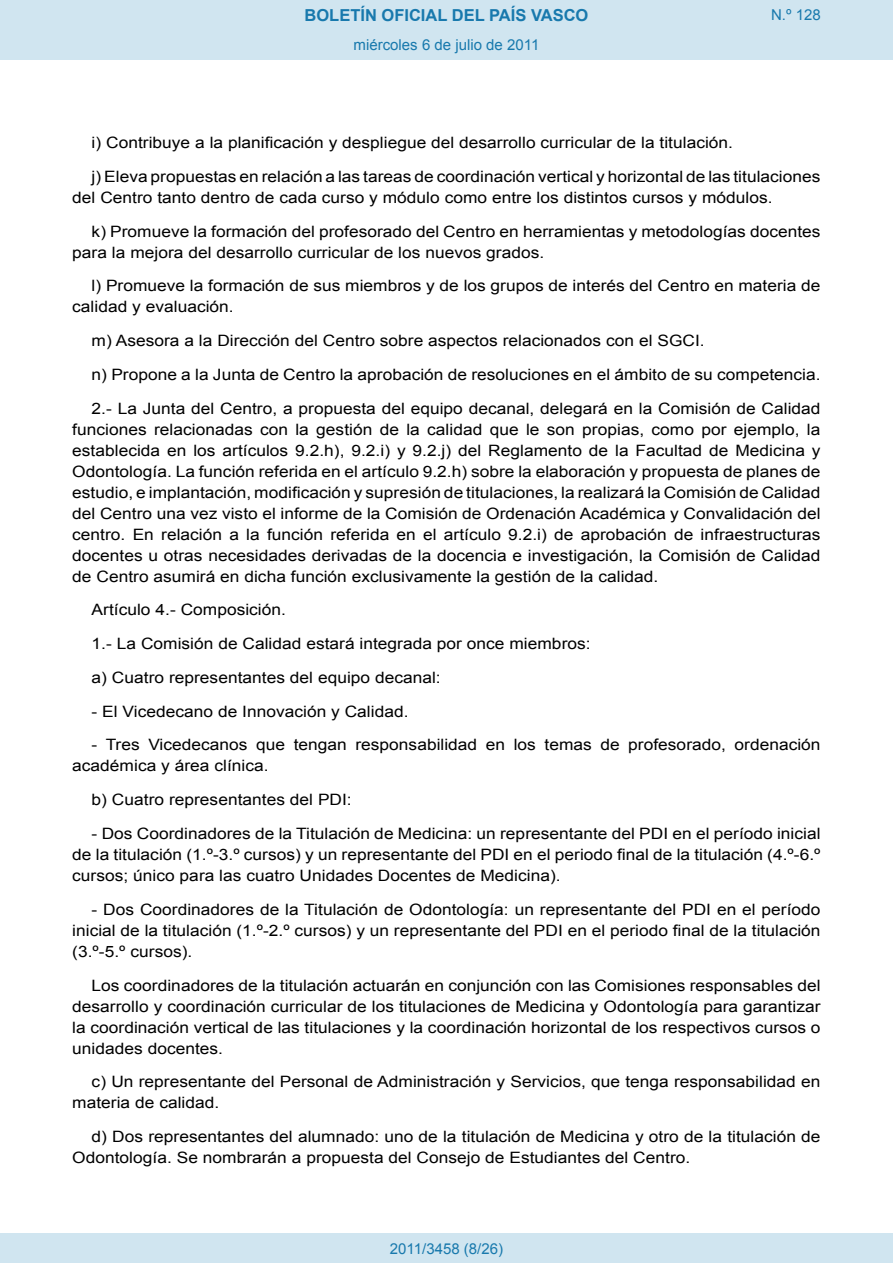
<style>
.page{position:relative;width:893px;height:1263px;background:#fff}
.page>*{position:absolute;margin:0;border:0;box-sizing:border-box;transform-origin:0 0}
.t1{font:700 16.5px "Arial";color:#1879ad}
.BOPVDetalle{font:15.6px/21px "Arial";color:#000;scale:1.11 1}
.Paginacion_Centro{font:15px "Arial";color:#1879ad}
</style>
<div class="page">
<div style="left:0;top:0;width:893px;height:60px;background:#d0e5f0"></div>
<div style="left:0;top:1233px;width:893px;height:30px;background:#d0e5f0"></div>
<p class="t1" style="left:305px;top:4px;width:285px">BOLETÍN OFICIAL DEL PAÍS VASCO</p>
<p class="Paginacion_Centro" style="left:354px;top:35px;width:187px">miércoles 6 de julio de 2011</p>
<p class="Paginacion_Centro" style="left:771px;top:5px;width:51px">N.º 128</p>
<p class="BOPVDetalle" style="left:92px;top:132px;width:579px">i) Contribuye a la planificación y despliegue del desarrollo curricular de la titulación.</p>
<p class="BOPVDetalle" style="left:72px;top:166px;width:676px;text-indent:19px">j) Eleva propuestas en relación a las tareas de coordinación vertical y horizontal de las titulaciones del Centro tanto dentro de cada curso y módulo como entre los distintos cursos y módulos.</p>
<p class="BOPVDetalle" style="left:72px;top:221px;width:676px;text-indent:19px">k) Promueve la formación del profesorado del Centro en herramientas y metodologías docentes para la mejora del desarrollo curricular de los nuevos grados.</p>
<p class="BOPVDetalle" style="left:72px;top:276px;width:675px;text-indent:19px">l) Promueve la formación de sus miembros y de los grupos de interés del Centro en materia de calidad y evaluación.</p>
<p class="BOPVDetalle" style="left:92px;top:330px;width:554px">m) Asesora a la Dirección del Centro sobre aspectos relacionados con el SGCI.</p>
<p class="BOPVDetalle" style="left:92px;top:364px;width:658px">n) Propone a la Junta de Centro la aprobación de resoluciones en el ámbito de su competencia.</p>
<p class="BOPVDetalle" style="left:72px;top:398px;width:676px;text-align:justify;text-indent:19px">2.- La Junta del Centro, a propuesta del equipo decanal, delegará en la Comisión de Calidad funciones relacionadas con la gestión de la calidad que le son propias, como por ejemplo, la establecida en los artículos 9.2.h), 9.2.i) y 9.2.j) del Reglamento de la Facultad de Medicina y Odontología. La función referida en el artículo 9.2.h) sobre la elaboración y propuesta de planes de estudio, e implantación, modificación y supresión de titulaciones, la realizará la Comisión de Calidad del Centro una vez visto el informe de la Comisión de Ordenación Académica y Convalidación del centro. En relación a la función referida en el artículo 9.2.i) de aprobación de infraestructuras docentes u otras necesidades derivadas de la docencia e investigación, la Comisión de Calidad de Centro asumirá en dicha función exclusivamente la gestión de la calidad.</p>
<p class="BOPVDetalle" style="left:92px;top:600px;width:177px">Artículo 4.- Composición.</p>
<p class="BOPVDetalle" style="left:92px;top:633px;width:451px">1.- La Comisión de Calidad estará integrada por once miembros:</p>
<p class="BOPVDetalle" style="left:92px;top:667px;width:316px">a) Cuatro representantes del equipo decanal:</p>
<p class="BOPVDetalle" style="left:92px;top:701px;width:287px">- El Vicedecano de Innovación y Calidad.</p>
<p class="BOPVDetalle" style="left:72px;top:735px;width:676px;text-indent:19px">- Tres Vicedecanos que tengan responsabilidad en los temas de profesorado, ordenación académica y área clínica.</p>
<p class="BOPVDetalle" style="left:92px;top:789px;width:236px">b) Cuatro representantes del PDI:</p>
<p class="BOPVDetalle" style="left:72px;top:823px;width:676px;text-align:justify;text-indent:19px">- Dos Coordinadores de la Titulación de Medicina: un representante del PDI en el período inicial de la titulación (1.º-3.º cursos) y un representante del PDI en el periodo final de la titulación (4.º-6.º cursos; único para las cuatro Unidades Docentes de Medicina).</p>
<p class="BOPVDetalle" style="left:72px;top:899px;width:676px;text-align:justify;text-indent:19px">- Dos Coordinadores de la Titulación de Odontología: un representante del PDI en el período inicial de la titulación (1.º-2.º cursos) y un representante del PDI en el periodo final de la titulación (3.º-5.º cursos).</p>
<p class="BOPVDetalle" style="left:72px;top:975px;width:676px;text-align:justify;text-indent:19px">Los coordinadores de la titulación actuarán en conjunción con las Comisiones responsables del desarrollo y coordinación curricular de los titulaciones de Medicina y Odontología para garantizar la coordinación vertical de las titulaciones y la coordinación horizontal de los respectivos cursos o unidades docentes.</p>
<p class="BOPVDetalle" style="left:72px;top:1071px;width:675px;text-indent:19px">c) Un representante del Personal de Administración y Servicios, que tenga responsabilidad en materia de calidad.</p>
<p class="BOPVDetalle" style="left:72px;top:1126px;width:676px;text-indent:19px">d) Dos representantes del alumnado: uno de la titulación de Medicina y otro de la titulación de<br>Odontología. Se nombrarán a propuesta del Consejo de Estudiantes del Centro.</p>
<p class="Paginacion_Centro" style="left:390px;top:1238px;width:115px">2011/3458 (8/26)</p>
</div>
